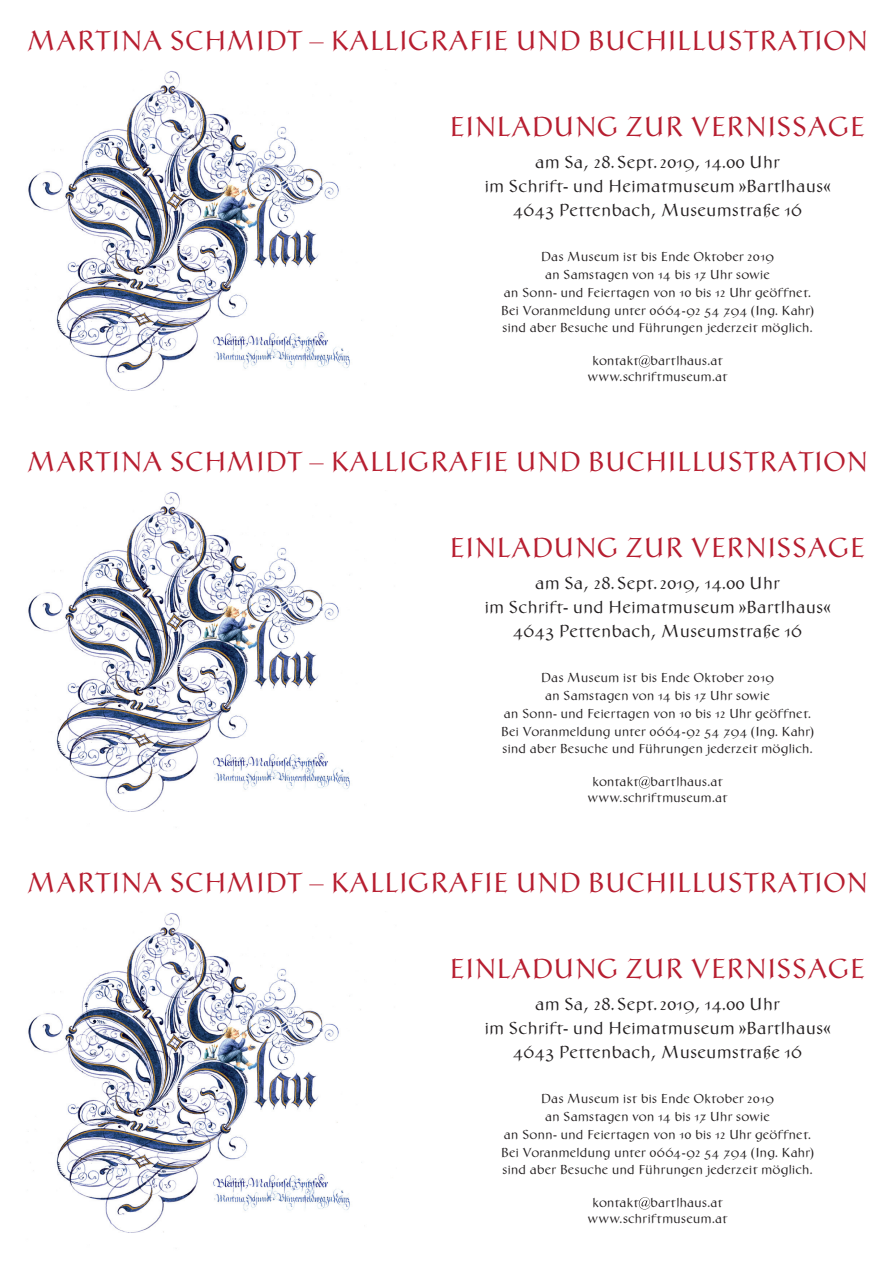
<style>
.page{position:relative;width:893px;height:1263px;background:#fff}
.page>*{position:absolute;margin:0;border:0;box-sizing:border-box;transform-origin:0 0}
.t1{font:28.5px "NGB Antiqua";color:#b71e30}
.t2{font:18px/24px "NGB Antiqua";color:#231f20;text-align:center}
.t3{font:13.5px/18px "NGB Antiqua";letter-spacing:-.01em;color:#231f20;text-align:center}
</style>
<div class="page">
<img style="left:28px;top:71px;width:334px;height:320px">
<svg style="left:639px;top:355px;width:11px;height:12px"></svg>
<img style="left:28px;top:492px;width:334px;height:320px">
<svg style="left:639px;top:776px;width:11px;height:12px"></svg>
<img style="left:28px;top:913px;width:334px;height:320px">
<svg style="left:639px;top:1197px;width:11px;height:12px"></svg>
<h1 class="t1" style="left:27px;top:29px;width:843px">MARTINA SCHMIDT – KALLIGRAFIE UND BUCHILLUSTRATION</h1>
<h1 class="t1" style="left:449px;top:114px;width:418px">EINLADUNG ZUR VERNISSAGE</h1>
<h2 class="t2" style="left:484px;top:151px;width:348px">am Sa, 28.Sept. 2019, 14.00 Uhr<br>im Schrift- und Heimatmuseum »Bartlhaus«<br>4643 Pettenbach, Museumstraße 16</h2>
<p class="t3" style="left:501px;top:248px;width:315px">Das Museum ist bis Ende Oktober 2019<br>an Samstagen von 14 bis 17 Uhr sowie<br>an Sonn- und Feiertagen von 10 bis 12 Uhr geöffnet.<br>Bei Voranmeldung unter 0664-92 54 794 (Ing. Kahr)</p>
<p class="t3" style="left:502px;top:319px;width:312px">sind aber Besuche und Führungen jederzeit möglich.</p>
<p class="t3" style="left:587px;top:353px;width:142px;line-height:16.5px">kontakt bartlhaus.at www.schriftmuseum.at</p>
<h1 class="t1" style="left:27px;top:450px;width:843px">MARTINA SCHMIDT – KALLIGRAFIE UND BUCHILLUSTRATION</h1>
<h1 class="t1" style="left:449px;top:535px;width:418px">EINLADUNG ZUR VERNISSAGE</h1>
<h2 class="t2" style="left:484px;top:572px;width:348px">am Sa, 28.Sept. 2019, 14.00 Uhr<br>im Schrift- und Heimatmuseum »Bartlhaus«<br>4643 Pettenbach, Museumstraße 16</h2>
<p class="t3" style="left:501px;top:669px;width:315px">Das Museum ist bis Ende Oktober 2019<br>an Samstagen von 14 bis 17 Uhr sowie<br>an Sonn- und Feiertagen von 10 bis 12 Uhr geöffnet.<br>Bei Voranmeldung unter 0664-92 54 794 (Ing. Kahr)</p>
<p class="t3" style="left:502px;top:740px;width:312px">sind aber Besuche und Führungen jederzeit möglich.</p>
<p class="t3" style="left:587px;top:774px;width:142px;line-height:16.5px">kontakt bartlhaus.at www.schriftmuseum.at</p>
<h1 class="t1" style="left:27px;top:871px;width:843px">MARTINA SCHMIDT – KALLIGRAFIE UND BUCHILLUSTRATION</h1>
<h1 class="t1" style="left:449px;top:956px;width:418px">EINLADUNG ZUR VERNISSAGE</h1>
<h2 class="t2" style="left:484px;top:993px;width:348px">am Sa, 28.Sept. 2019, 14.00 Uhr<br>im Schrift- und Heimatmuseum »Bartlhaus«<br>4643 Pettenbach, Museumstraße 16</h2>
<p class="t3" style="left:501px;top:1090px;width:315px">Das Museum ist bis Ende Oktober 2019<br>an Samstagen von 14 bis 17 Uhr sowie<br>an Sonn- und Feiertagen von 10 bis 12 Uhr geöffnet.<br>Bei Voranmeldung unter 0664-92 54 794 (Ing. Kahr)</p>
<p class="t3" style="left:502px;top:1161px;width:312px">sind aber Besuche und Führungen jederzeit möglich.</p>
<p class="t3" style="left:587px;top:1195px;width:142px;line-height:16.5px">kontakt bartlhaus.at www.schriftmuseum.at</p>
</div>
